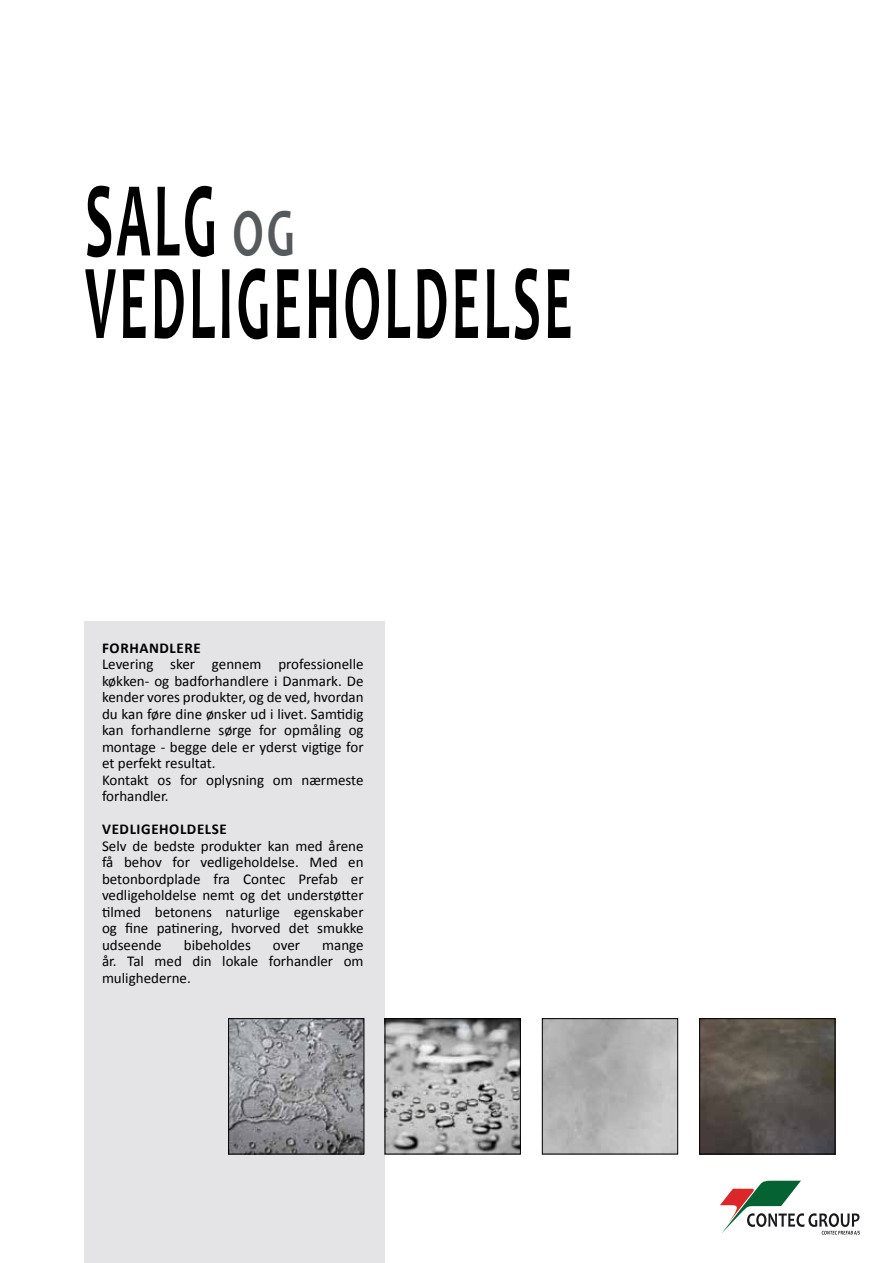
<style>
.page{position:relative;width:893px;height:1263px;background:#fff}
.page>*{position:absolute;margin:0;border:0;box-sizing:border-box;transform-origin:0 0}
.t1{font:700 108px/82.5px "Candara";letter-spacing:.06em;color:#000;scale:.5 1}
.t2{font:15px/16.5px "Calibri";color:#000;text-align:justify}
.t3{font:700 15px "Calibri";letter-spacing:.04em;color:#000}
.s1{font-size:67.5px;color:#565a5c}
</style>
<div class="page">
<div style="left:84px;top:622px;width:300px;height:641px;background:#e4e4e7"></div>
<img style="left:230px;top:1020px;width:132px;height:132px">
<div style="left:228px;top:1018px;width:136px;height:136px;border:1px solid #000"></div>
<img style="left:387px;top:1020px;width:132px;height:132px">
<div style="left:385px;top:1018px;width:136px;height:136px;border:1px solid #000"></div>
<img style="left:701px;top:1020px;width:132px;height:132px">
<div style="left:699px;top:1018px;width:136px;height:136px;border:1px solid #000"></div>
<div style="left:542px;top:1018px;width:136px;height:136px;border:1px solid #000"></div>
<svg style="left:720px;top:1181px;width:140px;height:54px"></svg>
<h1 class="t1" style="left:85px;top:178px;width:976px">SALG <span class="s1">OG<br></span>VEDLIGEHOLDELSE</h1>
<p class="t3" style="left:102px;top:638px;width:100px">FORHANDLERE</p>
<p class="t2" style="left:102px;top:656px;width:263px;text-align:left">Levering sker gennem professionelle køkken- og badforhandlere i Danmark. De kender vores produkter, og de ved, hvordan du kan føre dine ønsker ud i livet. Samtidig kan forhandlerne sørge for opmåling og montage - begge dele er yderst vigtige for et perfekt resultat.<br>Kontakt os for oplysning om nærmeste forhandler.</p>
<p class="t3" style="left:102px;top:820px;width:126px">VEDLIGEHOLDELSE</p>
<p class="t2" style="left:102px;top:838px;width:263px">Selv de bedste produkter kan med årene få behov for vedligeholdelse. Med en betonbordplade fra Contec Prefab er vedligeholdelse nemt og det understøtter tilmed betonens naturlige egenskaber og fine patinering, hvorved det smukke udseende</p>
<p class="t2" style="left:184px;top:937px;width:69px">bibeholdes</p>
<p class="t2" style="left:273px;top:937px;width:29px">over</p>
<p class="t2" style="left:102px;top:937px;width:263px;text-indent:220px">mange år. Tal med din lokale forhandler om mulighederne.</p>
</div>
